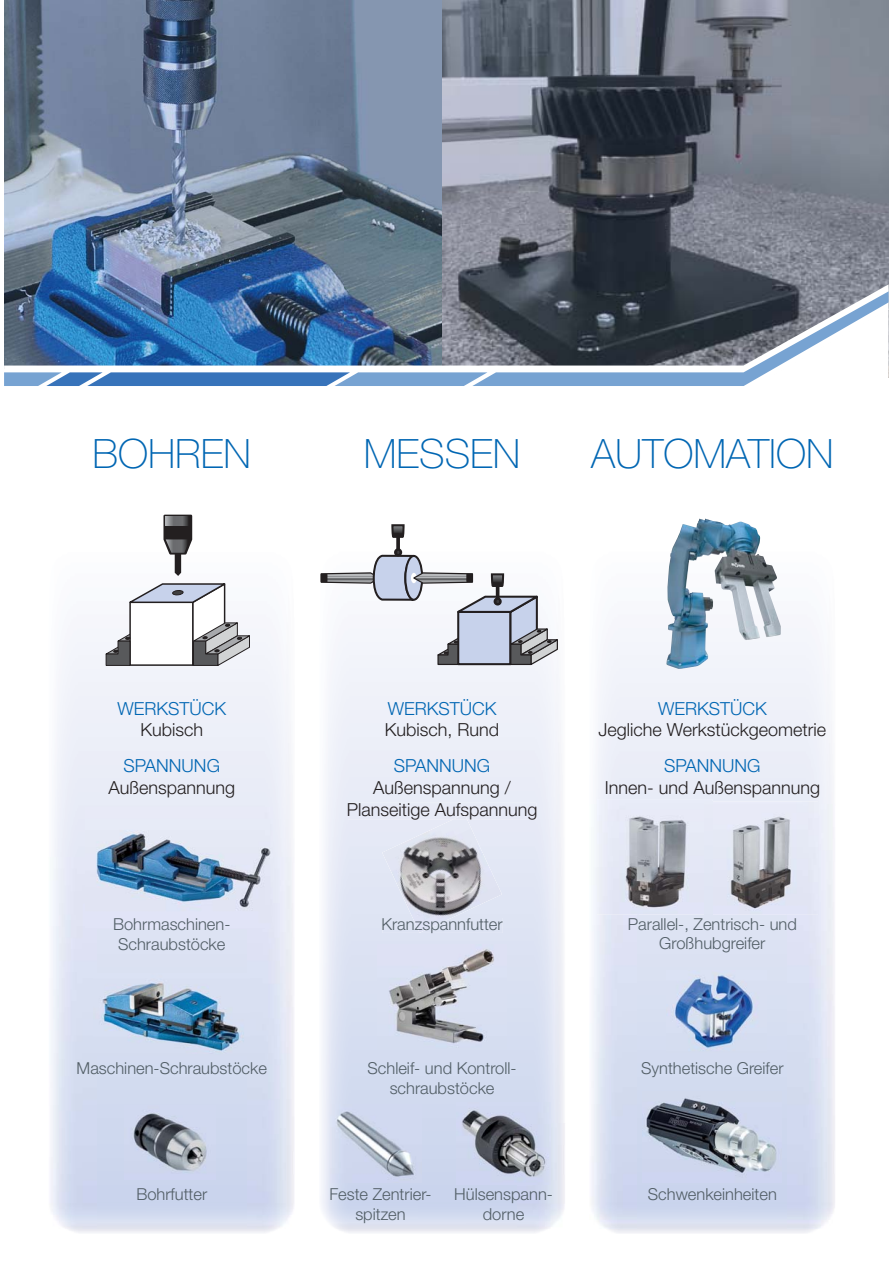
<style>
.page{position:relative;width:893px;height:1263px;background:#fff}
.page>*{position:absolute;margin:0;border:0;box-sizing:border-box;transform-origin:0 0}
.t1{font:100 40.5px "Helvetica Neue LT Std";color:#0066b3}
.t2{font:300 18px/21.6px "Helvetica Neue LT Std";color:#231f20;text-align:center}
.t3{font:300 18px "Helvetica Neue LT Std";color:#0066b3}
.t4{font:300 18px "Helvetica Neue LT Std";color:#1d1a1e}
.t5{font:300 16.5px/19.8px "Helvetica Neue LT Std";color:#525e66;text-align:center}
</style>
<div class="page">
<img style="left:382px;top:819px;width:121px;height:114px">
<div style="left:348px;top:803px;width:188px;height:16px;background:#e7eaf6"></div>
<img style="left:4px;top:0;width:884px;height:284px">
<img style="left:4px;top:284px;width:884px;height:7px">
<img style="left:4px;top:291px;width:884px;height:95px">
<img style="left:94px;top:974px;width:156px;height:81px">
<img style="left:86px;top:808px;width:187px;height:120px">
<img style="left:330px;top:1105px;width:91px;height:78px">
<img style="left:378px;top:944px;width:128px;height:105px">
<img style="left:457px;top:1102px;width:93px;height:82px">
<img style="left:666px;top:519px;width:115px;height:150px">
<img style="left:712px;top:801px;width:106px;height:114px">
<img style="left:643px;top:1091px;width:139px;height:92px">
<img style="left:666px;top:970px;width:101px;height:83px">
<img style="left:597px;top:799px;width:115px;height:116px">
<img style="left:705px;top:801px;width:7px;height:114px">
<img style="left:413px;top:918px;width:38px;height:15px">
<img style="left:453px;top:814px;width:14px;height:5px">
<img style="left:125px;top:1105px;width:91px;height:75px">
<svg style="left:105px;top:514px;width:148px;height:154px"></svg>
<svg style="left:166px;top:517px;width:25px;height:9px"></svg>
<svg style="left:320px;top:525px;width:242px;height:143px"></svg>
<div style="left:466px;top:574px;width:7px;height:8px;border:1px solid #231f20"></div>
<h1 class="t1" style="left:93px;top:431px;width:160px">BOHREN</h1>
<h1 class="t1" style="left:364px;top:431px;width:158px">MESSEN</h1>
<h1 class="t1" style="left:591px;top:431px;width:244px">AUTOMATION</h1>
<p class="t3" style="left:117px;top:702px;width:110px">WERKSTÜCK</p>
<p class="t2" style="left:140px;top:721px;width:64px">Kubisch</p>
<p class="t3" style="left:124px;top:760px;width:98px">SPANNUNG</p>
<p class="t2" style="left:108px;top:778px;width:128px">Außenspannung</p>
<p class="t3" style="left:388px;top:702px;width:110px">WERKSTÜCK</p>
<p class="t2" style="left:385px;top:721px;width:116px">Kubisch, Rund</p>
<p class="t3" style="left:394px;top:760px;width:98px">SPANNUNG</p>
<p class="t2" style="left:347px;top:778px;width:192px">Außenspannung /<br>Planseitige Au pannung</p>
<p class="t4" style="left:456px;top:803px;width:15px">fs</p>
<p class="t3" style="left:658px;top:702px;width:110px">WERKSTÜCK</p>
<p class="t2" style="left:598px;top:721px;width:229px">Jegliche Werkstückgeometrie</p>
<p class="t3" style="left:664px;top:759px;width:98px">SPANNUNG</p>
<p class="t2" style="left:605px;top:778px;width:217px">Innen- und Außenspannung</p>
<p class="t5" style="left:113px;top:915px;width:119px">Bohrmaschinen-<br>Schraubstöcke</p>
<p class="t5" style="left:381px;top:915px;width:123px">Kranzspannfutter</p>
<p class="t5" style="left:628px;top:915px;width:170px">Parallel-, Zentrisch- und<br>Großhubgreifer</p>
<p class="t5" style="left:77px;top:1059px;width:192px">Maschinen-Schraubstöcke</p>
<p class="t5" style="left:367px;top:1059px;width:151px">Schleif- und Kontroll&shy;schraubstöcke</p>
<p class="t5" style="left:641px;top:1059px;width:144px">Synthetische Greifer</p>
<p class="t5" style="left:136px;top:1185px;width:72px">Bohrfutter</p>
<p class="t5" style="left:329px;top:1185px;width:104px">Feste Zentrier&shy;spitzen</p>
<p class="t5" style="left:454px;top:1185px;width:100px">Hülsenspann&shy;dorne</p>
<p class="t5" style="left:648px;top:1185px;width:130px">Schwenkeinheiten</p>
</div>
